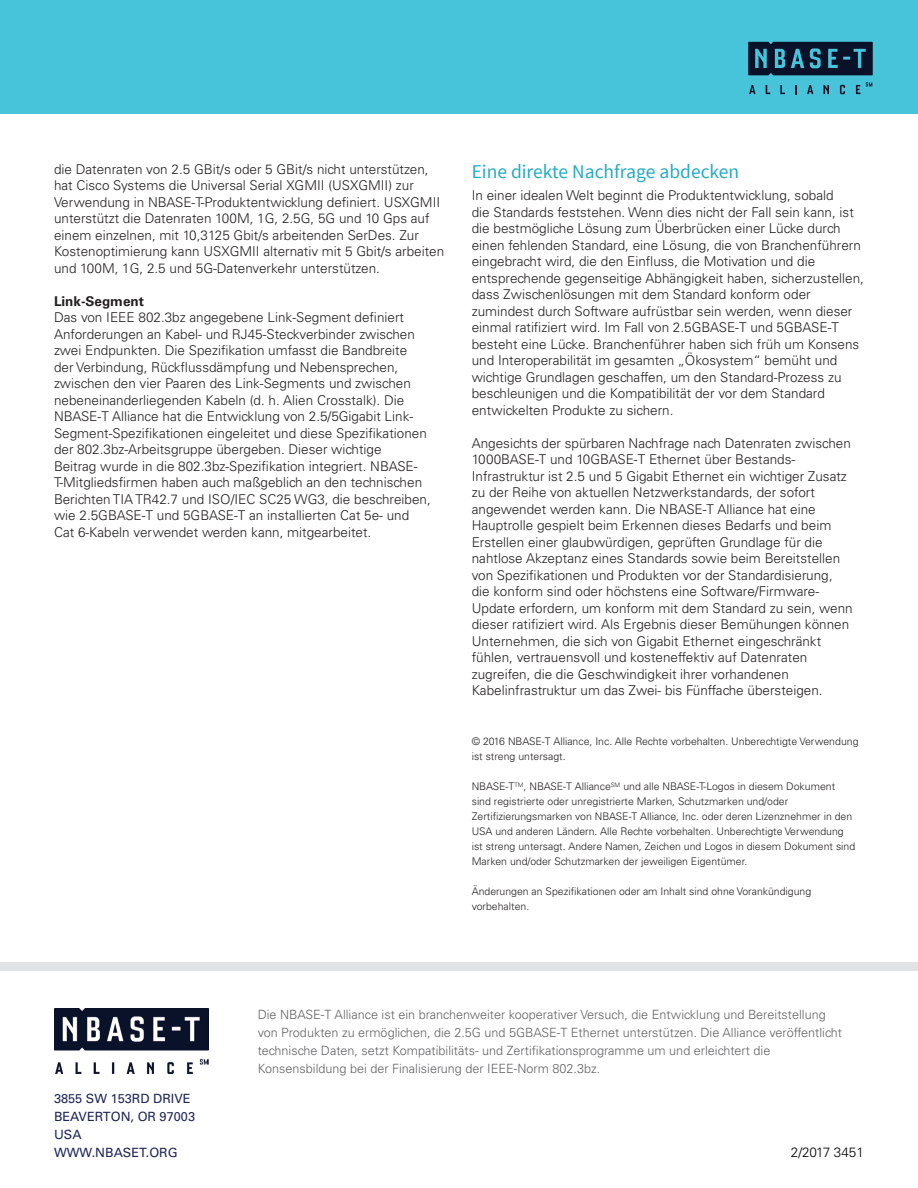
<style>
.page{position:relative;width:918px;height:1188px;background:#fff}
.page>*{position:absolute;margin:0;border:0;box-sizing:border-box;transform-origin:0 0}
.t1{font:19.5px "Source Sans Pro";color:#24aac3}
.t2{font:300 13.5px/16.5px "Univers";color:#231f20}
.t3{font:700 13.5px "Univers";color:#231f20}
.t4{font:300 13.5px "Univers";color:#040503}
.t5{font:300 12.75px/17.9px "Univers";color:#636366}
.t6{font:12.75px/18px "Univers";color:#1e2656}
.t7{font:300 10.5px/15px "Univers";color:#231f20}
</style>
<div class="page">
<div style="left:0;top:0;width:918px;height:113px;background:#48c4da"></div>
<svg style="left:866px;top:82px;width:6px;height:4px"></svg>
<svg style="left:749px;top:85px;width:7px;height:9px"></svg>
<svg style="left:766px;top:85px;width:4px;height:9px"></svg>
<svg style="left:780px;top:85px;width:5px;height:9px"></svg>
<svg style="left:795px;top:85px;width:2px;height:9px"></svg>
<svg style="left:807px;top:85px;width:6px;height:9px"></svg>
<svg style="left:823px;top:85px;width:6px;height:9px"></svg>
<svg style="left:840px;top:85px;width:5px;height:9px"></svg>
<svg style="left:856px;top:85px;width:4px;height:9px"></svg>
<svg style="left:748px;top:42px;width:125px;height:33px;background:#16354c"></svg>
<div style="left:0;top:962px;width:918px;height:9px;background:#e1e2e4"></div>
<img style="left:55px;top:1009px;width:154px;height:64px">
<p class="t2" style="left:54px;top:161px;width:392px">die Datenraten von 2.5 GBit/s oder 5 GBit/s nicht unterstützen, hat Cisco Systems die Universal Serial XGMII (USXGMII) zur Verwendung in NBASE-T-Produktentwicklung definiert. USXGMII unterstützt die Datenraten 100M, 1G, 2.5G, 5G und 10 Gps auf einem einzelnen, mit 10,3125 Gbit/s arbeitenden SerDes. Zur Kostenoptimierung kann USXGMII alternativ mit 5 Gbit/s arbeiten und 100M, 1G, 2.5 und 5G-Datenverkehr unterstützen.</p>
<p class="t3" style="left:54px;top:293px;width:92px">Link-Segment</p>
<p class="t2" style="left:54px;top:309px;width:378px">Das von IEEE 802.3bz angegebene Link-Segment definiert Anforderungen an Kabel- und RJ45-Steckverbinder zwischen zwei Endpunkten. Die Spezifikation umfasst die Bandbreite<br>der Verbindung, Rückflussdämpfung und Nebensprechen, zwischen den vier Paaren des Link-Segments und zwischen nebeneinanderliegenden Kabeln (d. h. Alien Crosstalk). Die NBASE-T Alliance hat die Entwicklung von 2.5/5Gigabit Link-Segment-Spezifikationen eingeleitet und diese Spezifikationen der 802.3bz-Arbeitsgruppe übergeben. Dieser wichtige<br>Beitrag wurde in die 802.3bz-Spezifikation integriert. NBASE-T-Mitgliedsfirmen haben auch maßgeblich an den technischen Berichten TIA TR42.7 und ISO/IEC SC25 WG3, die beschreiben, wie 2.5GBASE-T und 5GBASE-T an installierten Cat 5e- und Cat 6-Kabeln verwendet werden kann, mitgearbeitet.</p>
<p class="t1" style="left:472px;top:159px;width:269px">Eine direkte Nachfrage abdecken</p>
<p class="t2" style="left:472px;top:187px;width:394px">In einer idealen Welt beginnt die Produktentwicklung, sobald<br>die Standards feststehen. Wenn dies nicht der Fall sein kann, ist die bestmögliche Lösung zum Überbrücken einer Lücke durch einen fehlenden Standard, eine Lösung, die von Branchenführern eingebracht wird, die den Einfluss, die Motivation und die entsprechende gegenseitige Abhängigkeit haben, sicherzustellen, dass Zwischenlösungen mit dem Standard konform oder zumindest durch Software aufrüstbar sein werden, wenn dieser einmal ratifiziert wird. Im Fall von 2.5GBASE-T und 5GBASE-T besteht eine Lücke. Branchenführer haben sich früh um Konsens und Interoperabilität im gesamten „Ökosystem“ bemüht und wichtige Grundlagen geschaffen, um den Standard-Prozess zu beschleunigen und die Kompatibilität der vor dem Standard entwickelten Produkte zu sichern.</p>
<p class="t2" style="left:472px;top:435px;width:383px">Angesichts der spürbaren Nachfrage nach Datenraten zwischen 1000BASE-T und 10GBASE-T Ethernet über Bestands-Infrastruktur ist 2.5 und 5 Gigabit Ethernet ein wichtiger Zusatz zu der Reihe von aktuellen Netzwerkstandards, der sofort angewendet werden kann. Die NBASE-T Alliance hat eine Hauptrolle gespielt beim Erkennen dieses Bedarfs und beim Erstellen einer glaubwürdigen, geprüften Grundlage für die nahtlose Akzeptanz eines Standards sowie beim Bereitstellen von Spezifikationen und Produkten vor der Standardisierung, die konform sind oder höchstens eine Software/Firmware-Update erfordern, um konform mit dem Standard zu sein, wenn dieser ratifiziert wird. Als Ergebnis dieser Bemühungen können Unternehmen, die sich von Gigabit Ethernet eingeschränkt fühlen, vertrauensvoll und kosteneffektiv auf Datenraten zugreifen, die die Geschwindigkeit ihrer vorhandenen Kabelinfrastruktur um das Zwei- bis Fünffache übersteigen.</p>
<p class="t7" style="left:472px;top:734px;width:388px">© 2016 NBASE-T Alliance, Inc. Alle Rechte vorbehalten. Unberechtigte Verwendung ist streng untersagt.</p>
<p class="t7" style="left:472px;top:779px;width:385px">NBASE-T<sup>TM</sup>, NBASE-T Alliance<sup>SM</sup> und alle NBASE-T-Logos in diesem Dokument sind registrierte oder unregistrierte Marken, Schutzmarken und/oder Zertifizierungsmarken von NBASE-T Alliance, Inc. oder deren Lizenznehmer in den USA und anderen Ländern. Alle Rechte vorbehalten. Unberechtigte Verwendung ist streng untersagt. Andere Namen, Zeichen und Logos in diesem Dokument sind Marken und/oder Schutzmarken der jeweiligen Eigentümer.</p>
<p class="t7" style="left:472px;top:884px;width:341px">Änderungen an Spezifikationen oder am Inhalt sind ohne Vorankündigung vorbehalten.</p>
<p class="t5" style="left:258px;top:1006px;width:586px">Die NBASE-T Alliance ist ein branchenweiter kooperativer Versuch, die Entwicklung und Bereitstellung von Produkten zu ermöglichen, die 2.5G und 5GBASE-T Ethernet unterstützen. Die Alliance veröffentlicht technische Daten, setzt Kompatibilitäts- und Zertifikationsprogramme um und erleichtert die Konsensbildung bei der Finalisierung der IEEE-Norm 802.3bz.</p>
<p class="t6" style="left:54px;top:1090px;width:138px">3855 SW 153RD DRIVE</p>
<p class="t6" style="left:54px;top:1108px;width:143px">BEAVERTON, OR 97003<br>USA</p>
<p class="t6" style="left:54px;top:1144px;width:125px">WWW.NBASET.ORG</p>
<p class="t4" style="left:791px;top:1144px;width:75px">2/2017 3451</p>
</div>
